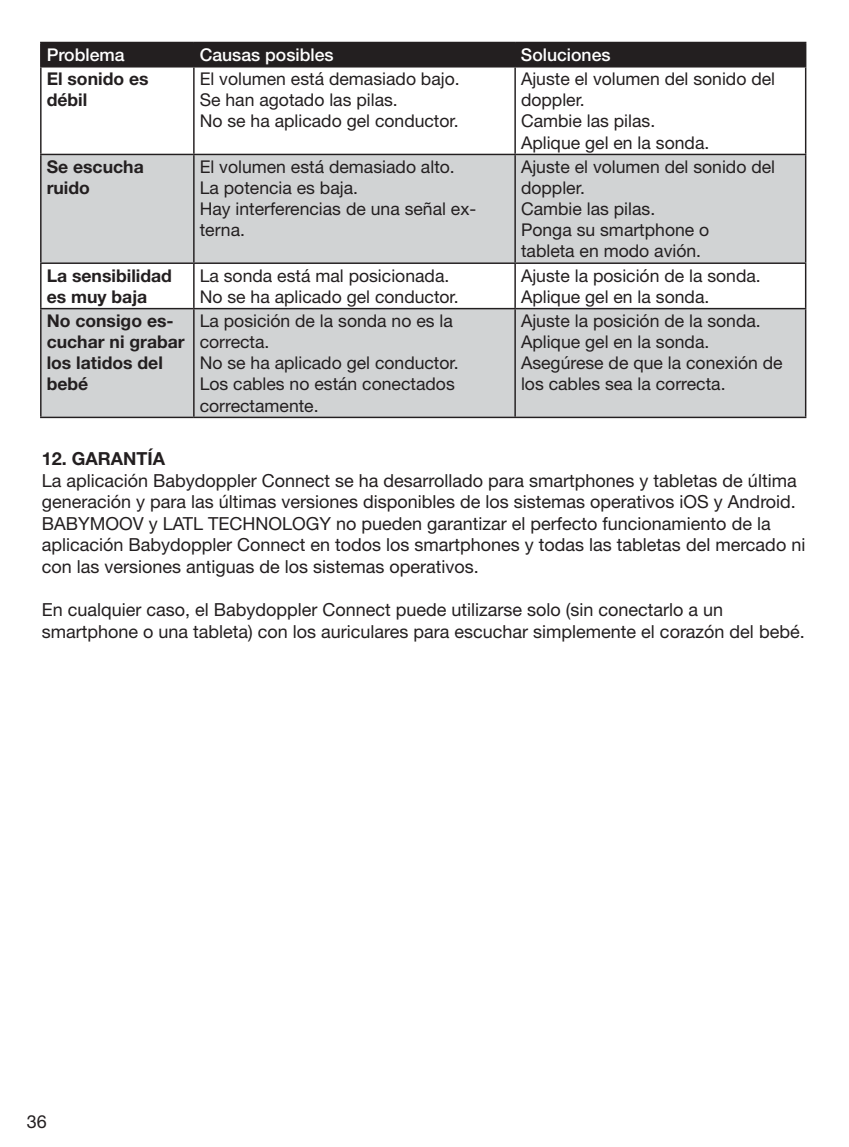
<style>
.page{position:relative;width:849px;height:1147px;background:#fff}
.page>*{position:absolute;margin:0;border:0;box-sizing:border-box;transform-origin:0 0}
.t1{font:18px/21.6px "Helvetica Neue LT Pro";color:#231f20}
.t2{font:700 18px "Helvetica Neue LT Pro";color:#231f20}
.t3{font:17.7px/21px "Helvetica Neue LT Pro";color:#231f20}
.t4{font:700 17.7px/21px "Helvetica Neue LT Pro";color:#231f20}
.t5{font:500 17.7px "Helvetica Neue LT Pro";color:#fff}
</style>
<div class="page">
<svg style="left:42px;top:155px;width:763px;height:261px;fill:#d1d3d4"></svg>
<hr style="left:40px;top:42px;width:154px;height:1px;background:#231f20">
<hr style="left:40px;top:43px;width:2px;height:23px;background:#231f20">
<div style="left:42px;top:42px;width:764px;height:24px;background:#231f20"></div>
<hr style="left:40px;top:66px;width:154px;height:1px;background:#231f20">
<hr style="left:40px;top:67px;width:2px;height:87px;background:#231f20">
<hr style="left:194px;top:66px;width:321px;height:1px;background:#231f20">
<hr style="left:193px;top:67px;width:2px;height:87px;background:#231f20">
<hr style="left:515px;top:66px;width:291px;height:1px;background:#231f20">
<hr style="left:514px;top:67px;width:2px;height:87px;background:#231f20">
<hr style="left:805px;top:67px;width:1px;height:87px;background:#231f20">
<hr style="left:40px;top:154px;width:154px;height:1px;background:#231f20">
<hr style="left:40px;top:155px;width:2px;height:107px;background:#231f20">
<hr style="left:194px;top:154px;width:321px;height:1px;background:#231f20">
<hr style="left:193px;top:155px;width:2px;height:107px;background:#231f20">
<hr style="left:515px;top:154px;width:291px;height:1px;background:#231f20">
<hr style="left:514px;top:155px;width:2px;height:107px;background:#231f20">
<hr style="left:805px;top:155px;width:1px;height:107px;background:#231f20">
<hr style="left:40px;top:262px;width:154px;height:2px;background:#231f20">
<hr style="left:40px;top:264px;width:2px;height:44px;background:#231f20">
<hr style="left:194px;top:262px;width:321px;height:2px;background:#231f20">
<hr style="left:193px;top:264px;width:2px;height:44px;background:#231f20">
<hr style="left:515px;top:262px;width:291px;height:2px;background:#231f20">
<hr style="left:514px;top:264px;width:2px;height:44px;background:#231f20">
<hr style="left:805px;top:264px;width:1px;height:44px;background:#231f20">
<hr style="left:40px;top:308px;width:154px;height:1px;background:#231f20">
<hr style="left:40px;top:309px;width:2px;height:107px;background:#231f20">
<hr style="left:194px;top:308px;width:321px;height:1px;background:#231f20">
<hr style="left:193px;top:309px;width:2px;height:107px;background:#231f20">
<hr style="left:515px;top:308px;width:291px;height:1px;background:#231f20">
<hr style="left:514px;top:309px;width:2px;height:107px;background:#231f20">
<hr style="left:805px;top:309px;width:1px;height:107px;background:#231f20">
<hr style="left:40px;top:416px;width:154px;height:2px;background:#231f20">
<hr style="left:194px;top:416px;width:612px;height:2px;background:#231f20">
<p class="t5" style="left:47px;top:44px;width:79px">Problema</p>
<p class="t5" style="left:200px;top:44px;width:135px">Causas posibles</p>
<p class="t5" style="left:521px;top:44px;width:91px">Soluciones</p>
<p class="t4" style="left:47px;top:71px;width:103px">El sonido es débil</p>
<p class="t3" style="left:200px;top:71px;width:261px">El volumen está demasiado bajo.<br>Se han agotado las pilas.<br>No se ha aplicado gel conductor.</p>
<p class="t3" style="left:521px;top:71px;width:256px">Ajuste el volumen del sonido del doppler.<br>Cambie las pilas.<br>Aplique gel en la sonda.</p>
<p class="t4" style="left:47px;top:158px;width:99px">Se escucha ruido</p>
<p class="t3" style="left:200px;top:158px;width:278px">El volumen está demasiado alto.<br>La potencia es baja.<br>Hay interferencias de una señal ex&shy;terna.</p>
<p class="t3" style="left:521px;top:158px;width:256px">Ajuste el volumen del sonido del doppler.<br>Cambie las pilas.<br>Ponga su smartphone o<br>tableta en modo avión.</p>
<p class="t4" style="left:47px;top:267px;width:127px">La sensibilidad es muy baja</p>
<p class="t3" style="left:200px;top:267px;width:261px">La sonda está mal posicionada.<br>No se ha aplicado gel conductor.</p>
<p class="t3" style="left:521px;top:267px;width:241px">Ajuste la posición de la sonda.<br>Aplique gel en la sonda.</p>
<p class="t4" style="left:47px;top:312px;width:140px">No consigo es&shy;cuchar ni grabar los latidos del bebé</p>
<p class="t3" style="left:200px;top:312px;width:261px">La posición de la sonda no es la correcta.<br>No se ha aplicado gel conductor.<br>Los cables no están conectados correctamente.</p>
<p class="t3" style="left:521px;top:312px;width:263px">Ajuste la posición de la sonda.<br>Aplique gel en la sonda.<br>Asegúrese de que la conexión de los cables sea la correcta.</p>
<p class="t2" style="left:42px;top:452px;width:125px">12. GARANTÍA</p>
<p class="t1" style="left:42px;top:471px;width:765px">La aplicación Babydoppler Connect se ha desarrollado para smartphones y tabletas de última generación y para las últimas versiones disponibles de los sistemas operativos iOS y Android.<br>BABYMOOV y LATL TECHNOLOGY no pueden garantizar el perfecto funcionamiento de la aplicación Babydoppler Connect en todos los smartphones y todas las tabletas del mercado ni con las versiones antiguas de los sistemas operativos.</p>
<p class="t1" style="left:42px;top:601px;width:764px">En cualquier caso, el Babydoppler Connect puede utilizarse solo (sin conectarlo a un smartphone o una tableta) con los auriculares para escuchar simplemente el corazón del bebé.</p>
<p class="t1" style="left:27px;top:1112px;width:22px">36</p>
</div>
